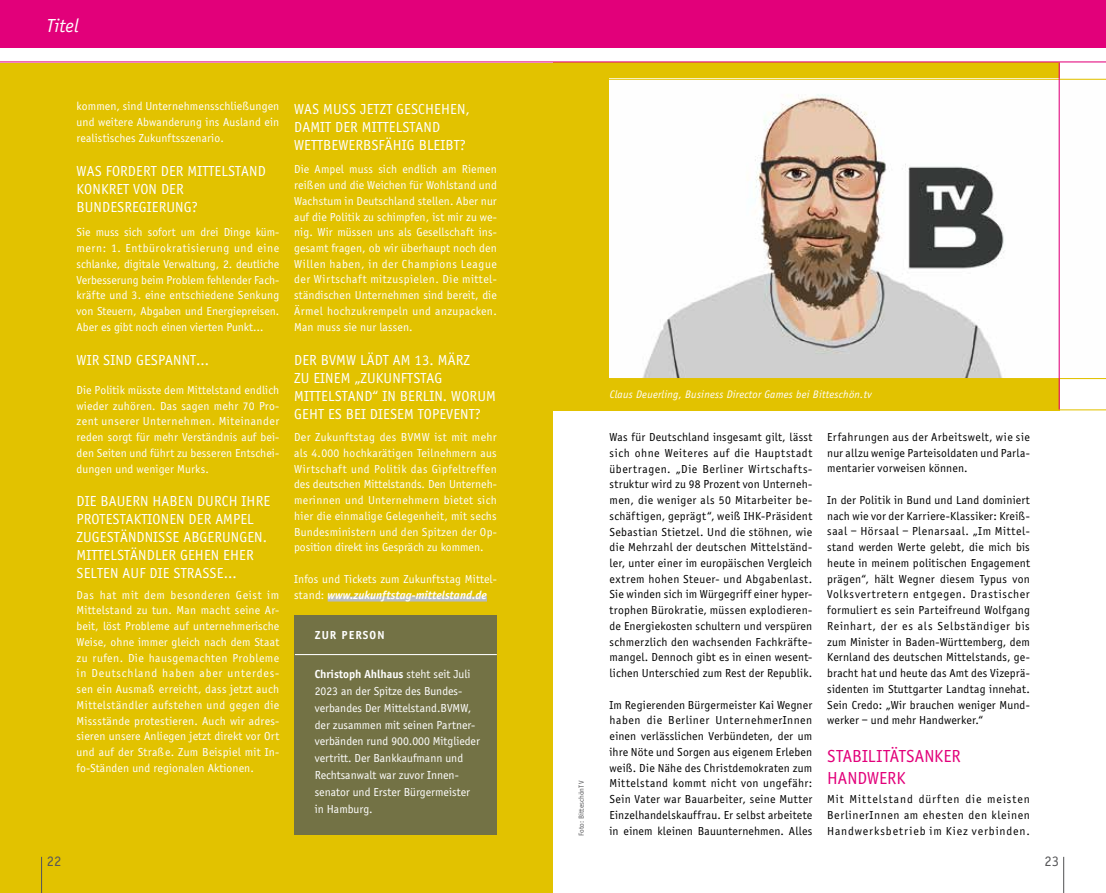
<style>
.page{position:relative;width:1106px;height:893px;background:#fff}
.page>*{position:absolute;margin:0;border:0;box-sizing:border-box;transform-origin:0 0}
.t1{font:italic 19.5px "Officina Sans EF";color:#fff}
.t2{font:18px/21.6px "Officina Sans EF";color:#e2007a}
.t3{font:15px "Officina Sans EF";letter-spacing:.01em;color:#fff}
.t4{font:15px "Officina Sans EF";color:#58585a}
.t5{font:12px/15.8px "Officina Sans EF";color:#fff;text-align:justify}
.t6{font:12px/15.8px "Officina Sans EF";letter-spacing:.02em;color:#000;text-align:justify}
.t7{font:700 12px "Officina Sans EF";letter-spacing:.115em;color:#fff}
.t8{font:italic 11.25px "Officina Sans EF";letter-spacing:.02em;color:#fff}
.t9{font:7.5px "Officina Sans EF";color:#58585a}
.s1{font-weight:700;font-style:italic}
.s2{font-weight:700}
</style>
<div class="page">
<hr style="left:1063px;top:857px;width:1px;height:36px;background:#58585a">
<div style="left:0;top:0;width:1106px;height:47px;background:#e2007a"></div>
<div style="left:553px;top:62px;width:506px;height:348px;background:#e2c200"></div>
<img style="left:609px;top:80px;width:451px;height:298px">
<hr style="left:553px;top:409px;width:553px;height:1px;background:#e2c200">
<hr style="left:553px;top:378px;width:553px;height:1px;background:#e2c200">
<div style="left:0;top:63px;width:553px;height:830px;background:#e2c200"></div>
<div style="left:328px;top:596px;width:159px;height:6px;background:#b9bcbe"></div>
<div style="left:294px;top:615px;width:203px;height:220px;background:#737245"></div>
<hr style="left:295px;top:654px;width:202px;height:1px;background:#fff">
<hr style="left:553px;top:79px;width:553px;height:1px;background:#e2c200">
<hr style="left:1058px;top:63px;width:1px;height:347px;background:#e2007a">
<hr style="left:41px;top:857px;width:1px;height:36px;background:#58585a">
<hr style="left:0;top:61px;width:1106px;height:1px;background:#e2007a">
<h1 class="t1" style="left:47px;top:15px;width:34px">Titel</h1>
<p class="t5" style="left:77px;top:99px;width:204px">kommen, sind Unternehmensschließungen und weitere Abwanderung ins Ausland ein realistisches Zukunftsszenario.</p>
<p class="t3" style="left:77px;top:162px;width:38px">Was fordert</p>
<p class="t3" style="left:161px;top:162px;width:9px">der</p>
<p class="t3" style="left:187px;top:162px;width:18px">Mittelstand</p>
<p class="t3" style="left:77px;top:180px;width:9px">konkret</p>
<p class="t3" style="left:133px;top:180px;width:9px">von</p>
<p class="t3" style="left:161px;top:180px;width:9px">der</p>
<p class="t3" style="left:77px;top:198px;width:17px">Bundesregierung</p>
<p class="t3" style="left:192px;top:198px;width:8px">?</p>
<p class="t5" style="left:77px;top:225px;width:204px">Sie muss sich sofort um drei Dinge küm&shy;mern: 1. Entbürokratisierung und eine schlanke, digitale Verwaltung, 2. deutliche Verbesserung beim Problem fehlender Fach&shy;kräfte und 3. eine entschiedene Senkung von Steuern, Abgaben und Energiepreisen.<br>Aber es gibt noch einen vierten Punkt…</p>
<p class="t3" style="left:77px;top:351px;width:35px">Wir sind</p>
<p class="t3" style="left:136px;top:351px;width:9px">gespannt</p>
<p class="t3" style="left:196px;top:351px;width:14px">…</p>
<p class="t5" style="left:77px;top:382px;width:204px">Die Politik müsste dem Mittelstand endlich wieder zuhören. Das sagen mehr 70 Pro&shy;zent unserer Unternehmen. Miteinander reden sorgt für mehr Verständnis auf bei&shy;den Seiten und führt zu besseren Entschei&shy;dungen und weniger Murks.</p>
<p class="t3" style="left:77px;top:493px;width:41px">Die Bauern</p>
<p class="t3" style="left:152px;top:493px;width:9px">haben</p>
<p class="t3" style="left:197px;top:493px;width:9px">durch</p>
<p class="t3" style="left:242px;top:493px;width:8px">ihre</p>
<p class="t3" style="left:77px;top:511px;width:16px">Protestaktionen</p>
<p class="t3" style="left:189px;top:511px;width:9px">der</p>
<p class="t3" style="left:215px;top:511px;width:17px">Ampel</p>
<p class="t3" style="left:77px;top:529px;width:15px">Zugeständnisse</p>
<p class="t3" style="left:183px;top:529px;width:9px">abgerungen</p>
<p class="t3" style="left:263px;top:529px;width:6px">.</p>
<p class="t3" style="left:77px;top:547px;width:18px">Mittelständler</p>
<p class="t3" style="left:180px;top:547px;width:9px">gehen</p>
<p class="t3" style="left:223px;top:547px;width:9px">eher</p>
<p class="t3" style="left:77px;top:565px;width:8px">selten</p>
<p class="t3" style="left:123px;top:565px;width:9px">auf</p>
<p class="t3" style="left:150px;top:565px;width:89px">die StraSSe…</p>
<p class="t5" style="left:77px;top:587px;width:204px">Das hat mit dem besonderen Geist im Mittelstand zu tun. Man macht seine Ar&shy;beit, löst Probleme auf unternehmerische Weise, ohne immer gleich nach dem Staat zu rufen. Die hausgemachten Probleme in Deutschland haben aber unterdes&shy;sen ein Ausmaß erreicht, dass jetzt auch Mittelständler aufstehen und gegen die Missstände protestieren. Auch wir adres&shy;sieren unsere Anliegen jetzt direkt vor Ort und auf der Straße. Zum Beispiel mit In&shy;fo-Ständen und regionalen Aktionen.</p>
<p class="t3" style="left:294px;top:100px;width:38px">Was muss</p>
<p class="t3" style="left:360px;top:100px;width:8px">jetzt</p>
<p class="t3" style="left:396px;top:100px;width:9px">geschehen</p>
<p class="t3" style="left:465px;top:100px;width:6px">,</p>
<p class="t3" style="left:294px;top:118px;width:9px">damit</p>
<p class="t3" style="left:335px;top:118px;width:9px">der</p>
<p class="t3" style="left:362px;top:118px;width:18px">Mittelstand</p>
<p class="t3" style="left:294px;top:136px;width:9px">wettbewerbsfähig</p>
<p class="t3" style="left:419px;top:136px;width:8px">bleibt</p>
<p class="t3" style="left:460px;top:136px;width:8px">?</p>
<p class="t5" style="left:294px;top:162px;width:204px">Die Ampel muss sich endlich am Riemen reißen und die Weichen für Wohlstand und Wachstum in Deutschland stellen. Aber nur auf die Politik zu schimpfen, ist mir zu we&shy;nig. Wir müssen uns als Gesellschaft ins&shy;gesamt fragen, ob wir überhaupt noch den Willen haben, in der Champions League der Wirtschaft mitzuspielen. Die mittel&shy;ständischen Unternehmen sind bereit, die Ärmel hochzukrempeln und anzupacken.<br>Man muss sie nur lassen.</p>
<p class="t3" style="left:294px;top:351px;width:74px">Der BVMW lädt</p>
<p class="t3" style="left:393px;top:351px;width:63px">am 13. März</p>
<p class="t3" style="left:294px;top:369px;width:28px">zu einem</p>
<p class="t3" style="left:354px;top:369px;width:21px">„Zukunftstag</p>
<p class="t3" style="left:294px;top:387px;width:18px">Mittelstand</p>
<p class="t3" style="left:372px;top:387px;width:43px">“ in Berlin</p>
<p class="t3" style="left:443px;top:387px;width:28px">. Worum</p>
<p class="t3" style="left:294px;top:405px;width:9px">geht</p>
<p class="t3" style="left:328px;top:405px;width:50px">esbei diesem</p>
<p class="t3" style="left:418px;top:405px;width:15px">Topevent</p>
<p class="t3" style="left:475px;top:405px;width:8px">?</p>
<p class="t5" style="left:294px;top:429px;width:204px">Der Zukunftstag des BVMW ist mit mehr als 4.000 hochkarätigen Teilnehmern aus Wirtschaft und Politik das Gipfeltreffen des deutschen Mittelstands. Den Unterneh&shy;merinnen und Unternehmern bietet sich hier die einmalige Gelegenheit, mit sechs Bundesministern und den Spitzen der Op&shy;position direkt ins Gespräch zu kommen.</p>
<p class="t5" style="left:294px;top:571px;width:204px">Infos und Tickets zum Zukunftstag Mittel&shy;stand: <span class="s1">www.zukunftstag-mittelstand.de</span></p>
<p class="t7" style="left:315px;top:628px;width:71px">ZU R PERSON</p>
<p class="t5" style="left:315px;top:666px;width:167px;line-height:16.8px;text-align:left"><span class="s2">CHRISTOPH AHLHAUS</span> steht seit Juli<br>2023 an der Spitze des Bundes&shy;verbandes Der Mittelstand.BVMW, der zusammen mit seinen Partner&shy;verbänden rund 900.000 Mitglieder vertritt. Der Bankkaufmann und<br>Rechtsanwalt war zuvor Innen&shy;senator und Erster Bürgermeister in Hamburg.</p>
<p class="t4" style="left:47px;top:853px;width:16px">22</p>
<p class="t9" style="left:577px;top:836px;width:56px;rotate:-90deg">Foto: BitteschönTV</p>
<p class="t8" style="left:610px;top:388px;width:264px">Claus Deuerling, Business Director Games bei Bitteschön.tv</p>
<p class="t6" style="left:609px;top:429px;width:204px">Was für Deutschland insgesamt gilt, lässt sich ohne Weiteres auf die Hauptstadt übertragen. „Die Berliner Wirtschafts&shy;struktur wird zu 98 Prozent von Unterneh&shy;men, die weniger als 50 Mitarbeiter be&shy;schäftigen, geprägt“, weiß IHK-Präsident Sebastian Stietzel. Und die stöhnen, wie die Mehrzahl der deutschen Mittelständ&shy;ler, unter einer im europäischen Vergleich extrem hohen Steuer- und Abgabenlast.<br>Sie winden sich im Würgegriff einer hyper&shy;trophen Bürokratie, müssen explodieren&shy;de Energiekosten schultern und verspüren schmerzlich den wachsenden Fachkräfte&shy;mangel. Dennoch gibt es in einen wesent&shy;lichen Unterschied zum Rest der Republik.</p>
<p class="t6" style="left:609px;top:697px;width:204px">Im Regierenden Bürgermeister Kai Wegner haben die Berliner UnternehmerInnen einen verlässlichen Verbündeten, der um ihre Nöte und Sorgen aus eigenem Erleben weiß. Die Nähe des Christdemokraten zum Mittelstand kommt nicht von ungefähr:<br>Sein Vater war Bauarbeiter, seine Mutter Einzelhandelskauffrau. Er selbst arbeitete in einem kleinen Bauunternehmen. Alles</p>
<p class="t6" style="left:827px;top:429px;width:204px">Erfahrungen aus der Arbeitswelt, wie sie nur allzu wenige Parteisoldaten und Parla&shy;mentarier vorweisen können.</p>
<p class="t6" style="left:827px;top:492px;width:204px">In der Politik in Bund und Land dominiert nach wie vor der Karriere-Klassiker: Kreiß&shy;saal – Hörsaal – Plenarsaal. „Im Mittel&shy;stand werden Werte gelebt, die mich bis heute in meinem politischen Engagement prägen“, hält Wegner diesem Typus von Volksvertretern entgegen. Drastischer formuliert es sein Parteifreund Wolfgang Reinhart, der es als Selbständiger bis zum Minister in Baden-Württemberg, dem Kernland des deutschen Mittelstands, ge&shy;bracht hat und heute das Amt des Vizeprä&shy;sidenten im Stuttgarter Landtag innehat.<br>Sein Credo: „Wir brauchen weniger Mund&shy;werker – und mehr Handwerker.“</p>
<h2 class="t2" style="left:827px;top:745px;width:22px">Stabilitätsanker<br>Handwerk</h2>
<p class="t6" style="left:827px;top:792px;width:204px">Mit Mittelstand dürften die meisten BerlinerInnen am ehesten den kleinen Handwerksbetrieb im Kiez verbinden.</p>
<p class="t4" style="left:1044px;top:853px;width:16px">23</p>
</div>
